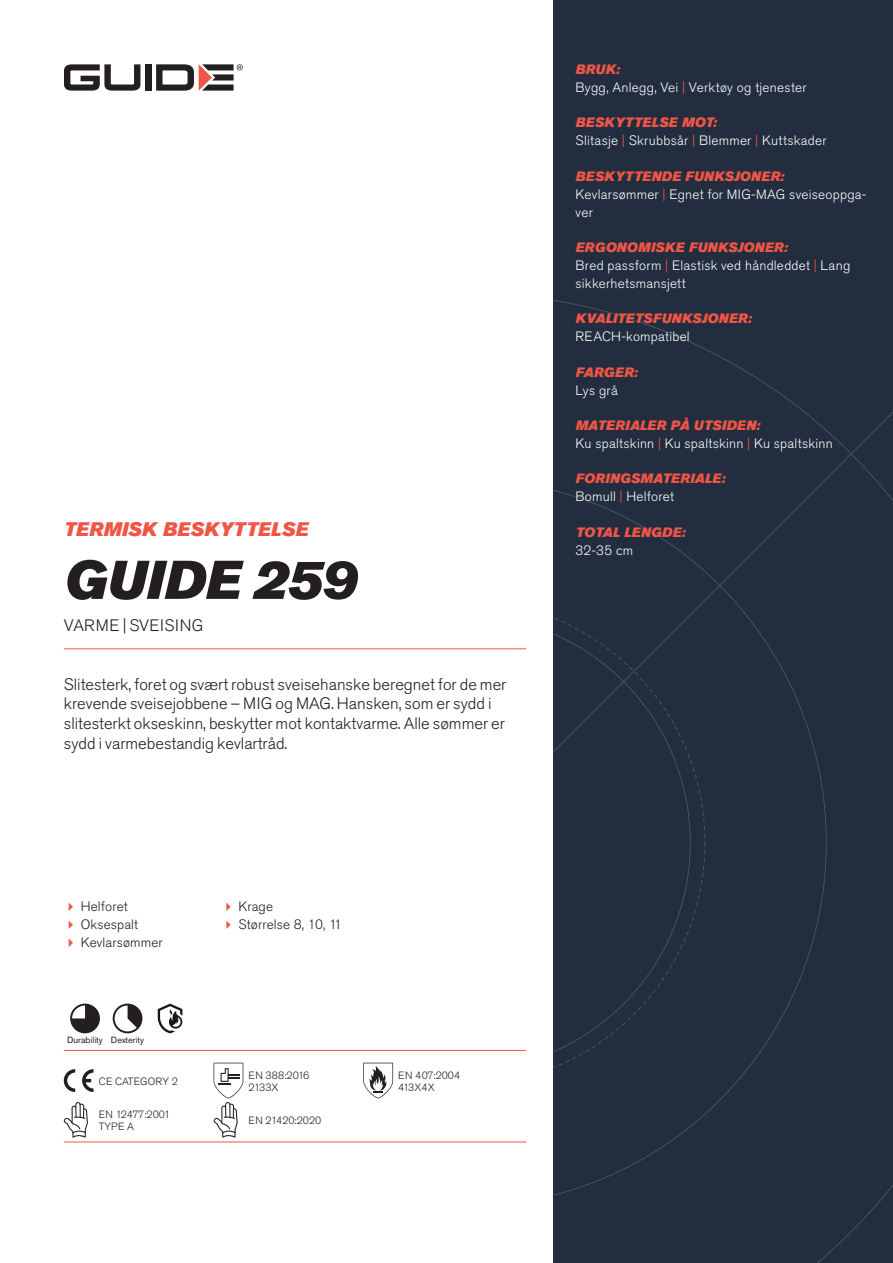
<style>
.page{position:relative;width:893px;height:1263px;background:#fff}
.page>*{position:absolute;margin:0;border:0;box-sizing:border-box;transform-origin:0 0}
.Rubrik{font:italic 54px "Akzidenz Grotesk Pro Super";color:#231f20}
.Överrubrik{font:italic 19.5px "Akzidenz Grotesk Pro Super";letter-spacing:.01em;color:#f05545}
.Ingress{font:300 16.5px/19.8px "Akzidenz Grotesk Pro";color:#231f20}
.Product_-_AltSegment{font:300 16.5px "Akzidenz Grotesk Pro";letter-spacing:.03em;color:#231f20}
.Produkt_-_Brödtext{font:300 13.5px/18px "Akzidenz Grotesk Pro";letter-spacing:.02em;color:#fff}
.Produkt_-_Namn{font:italic 13.5px "Akzidenz Grotesk Pro Super";letter-spacing:.02em;color:#f05545}
.t1{font:300 13.5px "Akzidenz Grotesk Pro";letter-spacing:.01em;color:#231f20}
.t2{font:300 10.5px "Akzidenz Grotesk Pro";color:#231f20}
.t3{font:300 10.5px "Akzidenz Grotesk Pro";letter-spacing:-.02em;color:#231f20}
.Produkt_-_Egenskaper{font:9px "Akzidenz Grotesk Pro";color:#231f20}
.s1{color:#f05545}
</style>
<div class="page">
<div style="left:145px;top:64px;width:7px;height:27px;background:#231f20"></div>
<svg style="left:156px;top:64px;width:87px;height:27px"></svg>
<svg style="left:64px;top:64px;width:76px;height:27px"></svg>
<div style="left:553px;top:0;width:340px;height:1263px;background:#222d3f"></div>
<svg style="left:553px;top:300px;width:340px;height:963px"></svg>
<hr style="left:64px;top:1050px;width:462px;height:1px;background:#f05545">
<hr style="left:64px;top:1142px;width:462px;height:1px;background:#f05545">
<svg style="left:70px;top:1003px;width:30px;height:30px"></svg>
<svg style="left:113px;top:1003px;width:29px;height:30px"></svg>
<svg style="left:158px;top:1003px;width:24px;height:30px"></svg>
<svg style="left:64px;top:1069px;width:11px;height:23px"></svg>
<svg style="left:82px;top:1069px;width:12px;height:23px"></svg>
<svg style="left:363px;top:1063px;width:30px;height:35px"></svg>
<svg style="left:64px;top:1102px;width:24px;height:36px"></svg>
<svg style="left:214px;top:1063px;width:29px;height:75px"></svg>
<hr style="left:64px;top:648px;width:462px;height:1px;background:#f05545">
<p class="Överrubrik" style="left:64px;top:517px;width:246px">TERMISK BESKYTTELSE</p>
<p class="Rubrik" style="left:64px;top:545px;width:294px">GUIDE 259</p>
<p class="Product_-_AltSegment" style="left:64px;top:615px;width:141px">VARME | SVEISING</p>
<p class="Ingress" style="left:64px;top:674px;width:444px">Slitesterk, foret og svært robust sveisehanske beregnet for de mer krevende sveisejobbene – MIG og MAG. Hansken, som er sydd i slitesterkt okseskinn, beskytter mot kontaktvarme. Alle sømmer er sydd i varmebestandig kevlartråd.</p>
<p class="t1" style="left:81px;top:898px;width:49px">Helforet</p>
<p class="t1" style="left:81px;top:916px;width:59px">Oksespalt</p>
<p class="t1" style="left:81px;top:934px;width:83px">Kevlarsømmer</p>
<p class="Produkt_-_Egenskaper" style="left:67px;top:1034px;width:37px">Durability</p>
<p class="Produkt_-_Egenskaper" style="left:111px;top:1034px;width:35px">Dexterity</p>
<p class="t2" style="left:99px;top:1074px;width:81px">CE CATEGORY 2</p>
<p class="t3" style="left:99px;top:1107px;width:73px">EN 12477:2001</p>
<p class="t2" style="left:99px;top:1119px;width:37px">TYPE A</p>
<p class="t1" style="left:238px;top:898px;width:36px">Krage</p>
<p class="t1" style="left:238px;top:916px;width:105px">Størrelse 8, 10, 11</p>
<p class="t2" style="left:248px;top:1068px;width:62px">EN 388:2016</p>
<p class="t2" style="left:248px;top:1080px;width:32px">2133X</p>
<p class="t2" style="left:248px;top:1113px;width:74px">EN 21420:2020</p>
<p class="t2" style="left:398px;top:1068px;width:63px">EN 407:2004</p>
<p class="t2" style="left:398px;top:1080px;width:38px">413X4X</p>
<p class="Produkt_-_Namn" style="left:576px;top:60px;width:46px">BRUK:</p>
<p class="Produkt_-_Brödtext" style="left:576px;top:78px;width:233px">Bygg, Anlegg, Vei <span class="s1">|</span> Verktøy og tjenester</p>
<p class="Produkt_-_Namn" style="left:576px;top:114px;width:143px">BESKYTTELSE MOT:</p>
<p class="Produkt_-_Brödtext" style="left:576px;top:132px;width:252px">Slitasje <span class="s1">|</span> Skrubbsår <span class="s1">|</span> Blemmer <span class="s1">|</span> Kuttskader</p>
<p class="Produkt_-_Namn" style="left:576px;top:167px;width:210px">BESKYTTENDE FUNKSJONER:</p>
<p class="Produkt_-_Brödtext" style="left:576px;top:185px;width:292px">Kevlarsømmer <span class="s1">|</span> Egnet for MIG-MAG sveiseoppga&shy;ver</p>
<p class="Produkt_-_Namn" style="left:576px;top:238px;width:214px">ERGONOMISKE FUNKSJONER:</p>
<p class="Produkt_-_Brödtext" style="left:576px;top:256px;width:276px">Bred passform <span class="s1">|</span> Elastisk ved håndleddet <span class="s1">|</span> Lang sikkerhetsmansjett</p>
<p class="Produkt_-_Namn" style="left:576px;top:310px;width:178px">KVALITETSFUNKSJONER:</p>
<p class="Produkt_-_Brödtext" style="left:576px;top:328px;width:116px">REACH-kompatibel</p>
<p class="Produkt_-_Namn" style="left:576px;top:363px;width:64px">FARGER:</p>
<p class="Produkt_-_Brödtext" style="left:576px;top:381px;width:44px">Lys grå</p>
<p class="Produkt_-_Namn" style="left:576px;top:416px;width:186px">MATERIALER PÅ UTSIDEN:</p>
<p class="Produkt_-_Brödtext" style="left:576px;top:434px;width:259px">Ku spaltskinn <span class="s1">|</span> Ku spaltskinn <span class="s1">|</span> Ku spaltskinn</p>
<p class="Produkt_-_Namn" style="left:576px;top:470px;width:151px">FORINGSMATERIALE:</p>
<p class="Produkt_-_Brödtext" style="left:576px;top:488px;width:100px">Bomull <span class="s1">|</span> Helforet</p>
<p class="Produkt_-_Namn" style="left:576px;top:523px;width:111px">TOTAL LENGDE:</p>
<p class="Produkt_-_Brödtext" style="left:576px;top:541px;width:59px">32-35 cm</p>
</div>
